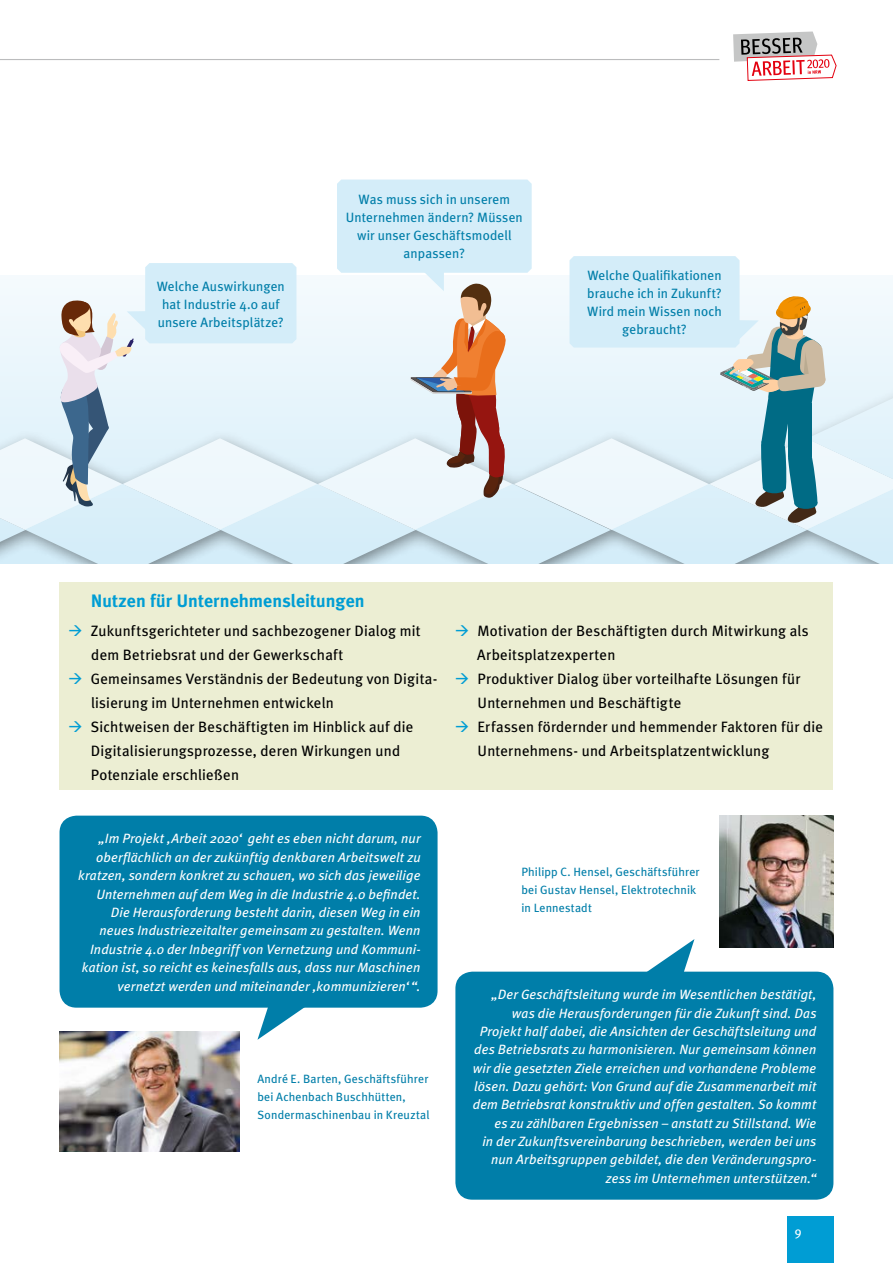
<style>
.page{position:relative;width:893px;height:1263px;background:#fff}
.page>*{position:absolute;margin:0;border:0;box-sizing:border-box;transform-origin:0 0}
.t1{font:700 18px "Meta Plus";letter-spacing:.005em;color:#009dd4}
.t2{font:15px/24px "Meta Plus";letter-spacing:.015em;color:#000}
.t3{font:italic 13.5px/18.3px "Meta Plus";letter-spacing:.01em;color:#fff;text-align:right}
.t4{font:13.5px/18px "Meta Plus";letter-spacing:.01em;color:#007ea9;text-align:center}
.t5{font:12.75px "Meta Plus";color:#fff}
.t6{font:12px/18px "Meta Plus";letter-spacing:.015em;color:#007ea9}
.s1{color:#009dd4}
</style>
<div class="page">
<svg style="left:733px;top:32px;width:104px;height:49px"></svg>
<div style="left:787px;top:1216px;width:46px;height:47px;background:#009dd4"></div>
<hr style="left:0;top:59px;width:719px;height:1px;background:#bbbcbd">
<div style="left:59px;top:582px;width:774px;height:208px;background:#eceed3"></div>
<img style="left:719px;top:816px;width:114px;height:132px">
<div style="left:455px;top:972px;width:378px;height:228px;background:#007ea9;border-radius:17px"></div>
<div style="left:60px;top:816px;width:378px;height:192px;background:#007ea9;border-radius:17px"></div>
<img style="left:60px;top:1032px;width:180px;height:120px">
<svg style="left:257px;top:1007px;width:49px;height:33px"></svg>
<svg style="left:0;top:180px;width:893px;height:384px"></svg>
<svg style="left:646px;top:939px;width:48px;height:33px"></svg>
<p class="t4" style="left:346px;top:191px;width:178px">Was muss sich in unserem<br>Unternehmen ändern? Müssen wir unser Geschäftsmodell anpassen?</p>
<p class="t4" style="left:157px;top:277px;width:130px">Welche Auswirkungen hat Industrie 4.0 auf unsere Arbeitsplätze?</p>
<p class="t4" style="left:587px;top:266px;width:136px">Welche Qualifikationen brauche ich in Zukunft?<br>Wird mein Wissen noch gebraucht?</p>
<h1 class="t1" style="left:91px;top:590px;width:275px">Nutzen für Unternehmensleitungen</h1>
<p class="t2" style="left:91px;top:618px;width:331px;text-indent:-23px"><span class="s1">→</span> Zukunftsgerichteter und sachbezogener Dialog mit dem Betriebsrat und der Gewerkschaft</p>
<p class="t2" style="left:91px;top:666px;width:348px;text-indent:-23px"><span class="s1">→</span> Gemeinsames Verständnis der Bedeutung von Digita&shy;lisierung im Unternehmen entwickeln</p>
<p class="t2" style="left:91px;top:714px;width:324px;text-indent:-23px"><span class="s1">→</span> Sichtweisen der Beschäftigten im Hinblick auf die<br>Digitalisierungsprozesse, deren Wirkungen und<br>Potenziale erschließen</p>
<p class="t2" style="left:477px;top:618px;width:333px;text-indent:-23px"><span class="s1">→</span> Motivation der Beschäftigten durch Mitwirkung als<br>Arbeitsplatzexperten</p>
<p class="t2" style="left:478px;top:666px;width:324px;text-indent:-23px"><span class="s1">→</span> Produktiver Dialog über vorteilhafte Lösungen für<br>Unternehmen und Beschäftigte</p>
<p class="t2" style="left:478px;top:714px;width:347px;text-indent:-23px"><span class="s1">→</span> Erfassen fördernder und hemmender Faktoren für die<br>Unternehmens- und Arbeitsplatzentwicklung</p>
<p class="t3" style="left:78px;top:829px;width:344px">„Im Projekt ‚Arbeit 2020‘ geht es eben nicht darum, nur oberflächlich an der zukünftig denkbaren Arbeitswelt zu kratzen, sondern konkret zu schauen, wo sich das jeweilige Unternehmen auf dem Weg in die Industrie 4.0 befindet.<br>Die Herausforderung besteht darin, diesen Weg in ein neues Industriezeitalter gemeinsam zu gestalten. Wenn Industrie 4.0 der Inbegriff von Vernetzung und Kommuni&shy;kation ist, so reicht es keinesfalls aus, dass nur Maschinen vernetzt werden und miteinander ‚kommunizieren‘“.</p>
<p class="t6" style="left:257px;top:1070px;width:174px">André E. Barten, Geschäftsführer bei Achenbach Buschhütten,<br>Sondermaschinenbau in Kreuztal</p>
<p class="t6" style="left:521px;top:862px;width:180px">Philipp C. Hensel, Geschäftsführer bei Gustav Hensel, Elektrotechnik in Lennestadt</p>
<p class="t3" style="left:473px;top:985px;width:345px">„Der Geschäftsleitung wurde im Wesentlichen bestätigt, was die Herausforderungen für die Zukunft sind. Das Projekt half dabei, die Ansichten der Geschäftsleitung und des Betriebsrats zu harmonisieren. Nur gemeinsam können wir die gesetzten Ziele erreichen und vorhandene Probleme lösen. Dazu gehört: Von Grund auf die Zusammenarbeit mit dem Betriebsrat konstruktiv und offen gestalten. So kommt es zu zählbaren Ergebnissen – anstatt zu Stillstand. Wie<br>in der Zukunftsvereinbarung beschrieben, werden bei uns nun Arbeitsgruppen gebildet, die den Veränderungspro&shy;zess im Unternehmen unterstützen.“</p>
<p class="t5" style="left:795px;top:1224px;width:8px">9</p>
</div>
